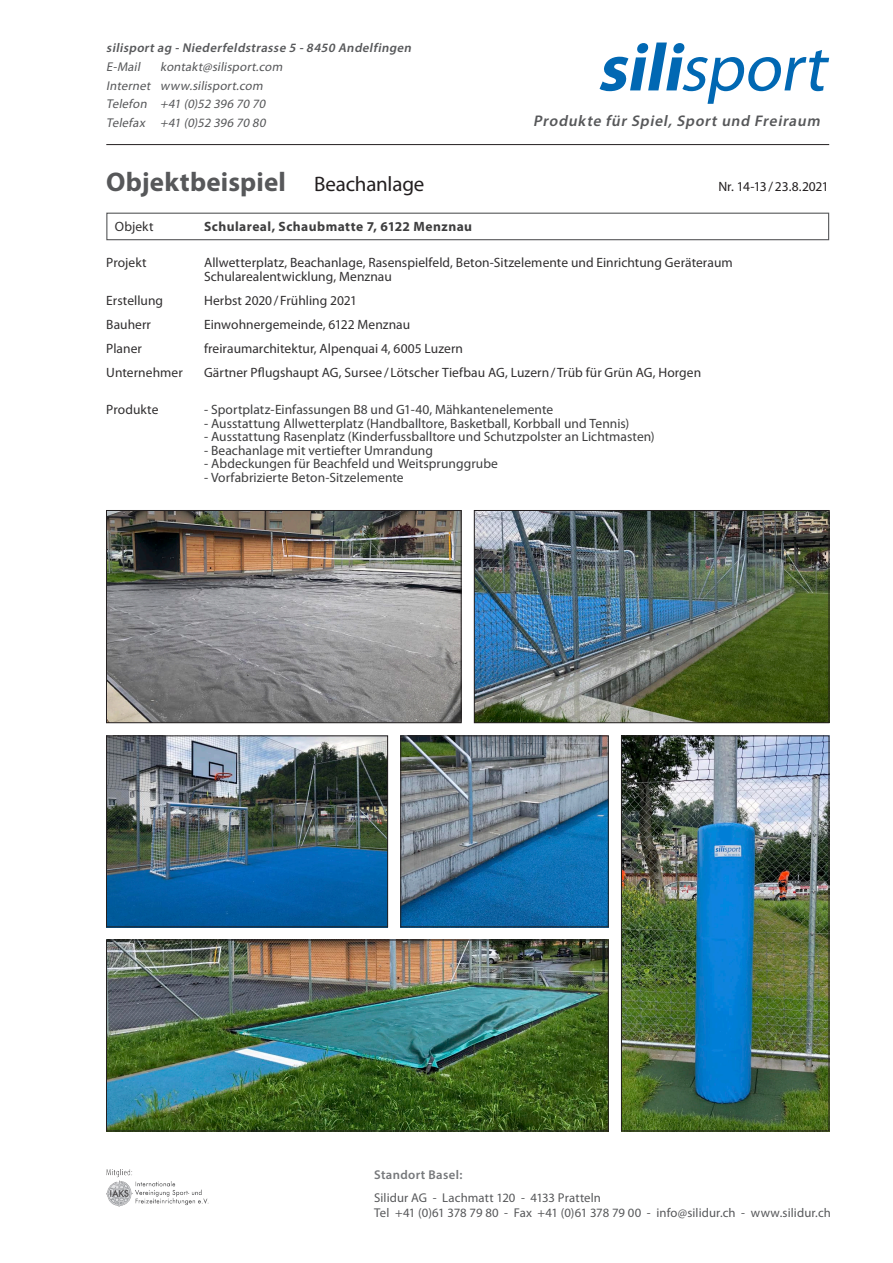
<style>
.page{position:relative;width:893px;height:1263px;background:#fff}
.page>*{position:absolute;margin:0;border:0;box-sizing:border-box;transform-origin:0 0}
.t1{font:700 27px "Myriad Pro";letter-spacing:.01em;color:#57585a}
.t2{font:21px "Myriad Pro";letter-spacing:-.01em;color:#231f20}
.t3{font:italic 600 15.45px "Myriad Pro";color:#57585a}
.t4{font:13.5px/13.5px "Myriad Pro";letter-spacing:.005em;color:#312f30}
.t5{font:13.5px "Myriad Pro";letter-spacing:.005em;color:#3e3e3f}
.t6{font:700 13.5px "Myriad Pro";letter-spacing:.035em;color:#3e3e3f}
.t7{font:13.5px "Myriad Pro";letter-spacing:-.02em;color:#231f20}
.t8{font:12.75px/15px "Myriad Pro";letter-spacing:.005em;color:#57585a}
.t9{font:italic 12.75px/18.8px "Myriad Pro";color:#57585a}
.t10{font:italic 600 12.75px "Myriad Pro";color:#57585a}
.t11{font:600 12.75px "Myriad Pro";letter-spacing:.03em;color:#76787b}
</style>
<div class="page">
<img style="left:623px;top:738px;width:204px;height:391px">
<div style="left:621px;top:736px;width:208px;height:395px;border:1px solid #231f20"></div>
<img style="left:108px;top:512px;width:351px;height:209px">
<div style="left:106px;top:510px;width:355px;height:213px;border:1px solid #231f20"></div>
<img style="left:403px;top:738px;width:203px;height:187px">
<div style="left:401px;top:736px;width:207px;height:191px;border:1px solid #231f20"></div>
<img style="left:108px;top:738px;width:278px;height:187px">
<div style="left:106px;top:736px;width:282px;height:191px;border:1px solid #231f20"></div>
<img style="left:476px;top:512px;width:351px;height:209px">
<div style="left:474px;top:510px;width:355px;height:213px;border:1px solid #231f20"></div>
<img style="left:108px;top:942px;width:498px;height:187px">
<div style="left:106px;top:940px;width:502px;height:191px;border:1px solid #231f20"></div>
<div style="left:106px;top:213px;width:723px;height:27px;border:1px solid #57585a"></div>
<hr style="left:106px;top:144px;width:723px;height:1px;background:#231f20">
<svg style="left:600px;top:43px;width:229px;height:61px"></svg>
<img style="left:106px;top:1169px;width:103px;height:38px">
<p class="t10" style="left:106px;top:40px;width:309px">silisport ag -Niederfeldstrasse 5 -8450 Andelfingen</p>
<p class="t9" style="left:106px;top:57px;width:38px">E-Mail</p>
<p class="t9" style="left:106px;top:57px;width:180px;text-indent:54px">kontakt@silisport.com<br>Internet www.silisport.com<br>Telefon +41 (0)52 396 70 70<br>Telefax +41 (0)52 396 70 80</p>
<p class="t3" style="left:533px;top:111px;width:292px">Produkte für Spiel, Sport und Freiraum</p>
<h1 class="t1" style="left:106px;top:165px;width:181px">Objektbeispiel</h1>
<p class="t4" style="left:115px;top:220px;width:40px">Objekt</p>
<p class="t6" style="left:204px;top:218px;width:269px">Schulareal, Schaubmatte 7, 6122 Menznau</p>
<p class="t4" style="left:106px;top:256px;width:42px">Projekt</p>
<p class="t4" style="left:204px;top:256px;width:530px">Allwetterplatz, Beachanlage, Rasenspielfeld, Beton-Sitzelemente und Einrichtung Geräteraum<br>Schularealentwicklung, Menznau</p>
<p class="t4" style="left:106px;top:293px;width:58px">Erstellung</p>
<p class="t4" style="left:204px;top:293px;width:154px">Herbst 2020/ Frühling 2021</p>
<p class="t4" style="left:106px;top:317px;width:46px">Bauherr</p>
<p class="t4" style="left:204px;top:317px;width:208px">Einwohnergemeinde, 6122 Menznau</p>
<p class="t4" style="left:106px;top:341px;width:37px">Planer</p>
<p class="t4" style="left:204px;top:341px;width:260px">freiraumarchitektur, Alpenquai 4, 6005 Luzern</p>
<p class="t4" style="left:106px;top:365px;width:78px">Unternehmer</p>
<p class="t4" style="left:204px;top:365px;width:499px">Gärtner Pflugshaupt AG, Sursee / Lötscher Tiefbau AG, Luzern/ Trüb für Grün AG, Horgen</p>
<p class="t4" style="left:106px;top:403px;width:54px">Produkte</p>
<p class="t5" style="left:204px;top:401px;width:351px">- Sportplatz-Einfassungen B8 und G1-40, Mähkantenelemente</p>
<p class="t5" style="left:204px;top:415px;width:427px">- Ausstattung Allwetterplatz (Handballtore, Basketball, Korbball und Tennis)</p>
<p class="t5" style="left:204px;top:428px;width:452px">- Ausstattung Rasenplatz (Kinderfussballtore und Schutzpolster an Lichtmasten)</p>
<p class="t5" style="left:204px;top:442px;width:230px">- Beachanlage mit vertiefter Umrandung</p>
<p class="t5" style="left:204px;top:455px;width:295px">- Abdeckungen für Beachfeld und Weitsprunggrube</p>
<p class="t5" style="left:204px;top:469px;width:201px">- Vorfabrizierte Beton-Sitzelemente</p>
<h2 class="t2" style="left:314px;top:171px;width:112px">Beachanlage</h2>
<p class="t7" style="left:718px;top:178px;width:112px">Nr. 14-13/23.8.2021</p>
<p class="t11" style="left:374px;top:1166px;width:90px">Standort Basel:</p>
<p class="t8" style="left:374px;top:1189px;width:458px">Silidur AG - Lachmatt 120 - 4133 Pratteln<br>Tel +41 (0)61 378 79 80 - Fax +41 (0)61 378 79 00 - info@silidur.ch - www.silidur.ch</p>
</div>
